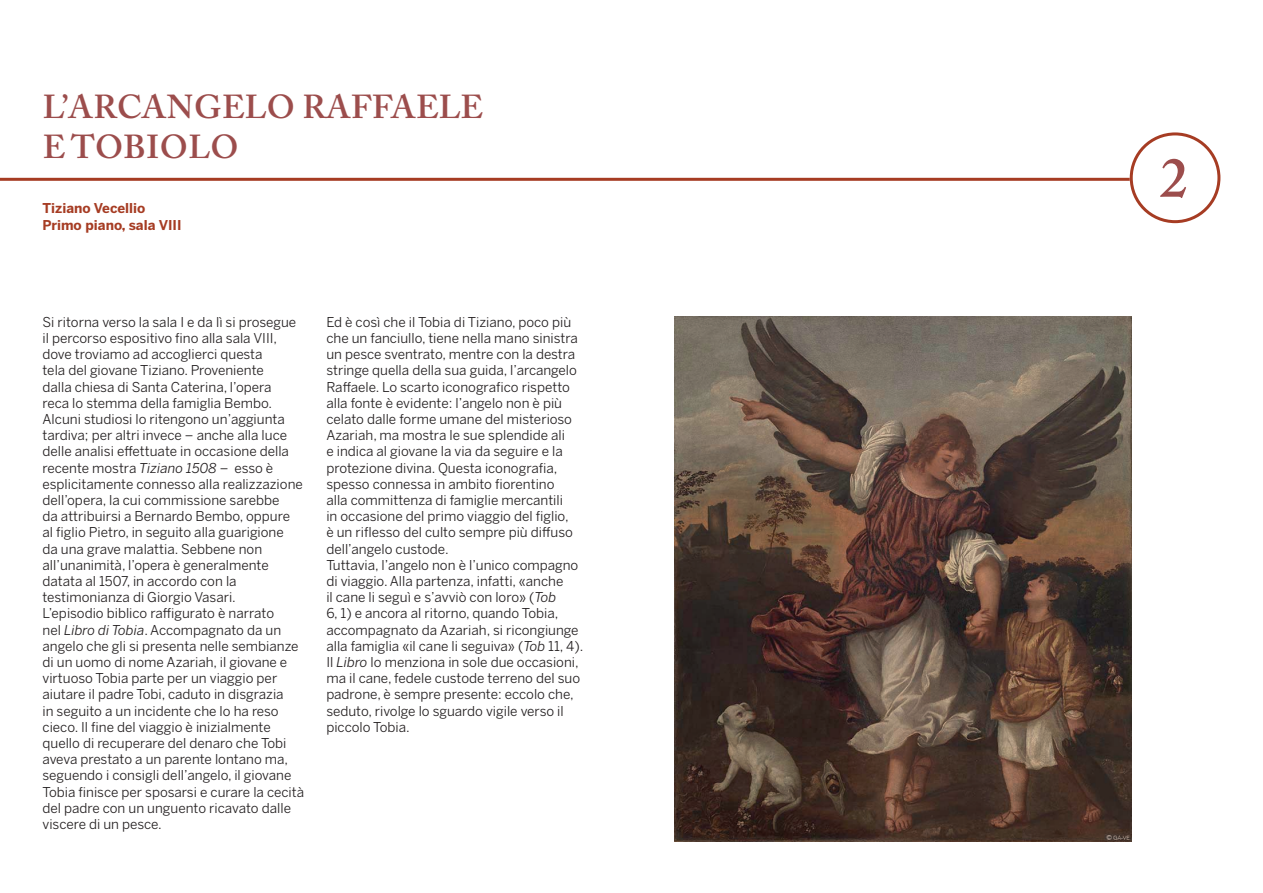
<style>
.page{position:relative;width:1263px;height:893px;background:#fff}
.page>*{position:absolute;margin:0;border:0;box-sizing:border-box;transform-origin:0 0}
.t1{font:600 55.5px "Adobe Caslon Pro";color:#9c4d4c}
.t2{font:600 33px/39.6px "Adobe Caslon Pro";letter-spacing:.015em;color:#9c4d4c}
.t3{font:13.5px/16.2px "Benton Sans";color:#231f20}
.t4{font:700 13.5px/16.2px "Benton Sans";color:#a63c23}
.s1{font-style:italic}
</style>
<div class="page">
<hr style="left:0;top:178px;width:1130px;height:3px;background:#a63c23">
<div style="left:1130px;top:132px;width:90px;height:91px;border:3px solid #a63c23;border-radius:50%"></div>
<img style="left:674px;top:316px;width:458px;height:526px">
<h2 class="t2" style="left:43px;top:87px;width:442px">L’ARCANGELO RAFFAELE<br>E TOBIOLO</h2>
<p class="t4" style="left:43px;top:200px;width:140px">Tiziano Vecellio<br>Primo piano, sala VIII</p>
<p class="t3" style="left:43px;top:314px;width:263px">Si ritorna verso la sala I e da lì si prosegue il percorso espositivo fino alla sala VIII, dove troviamo ad accoglierci questa<br>tela del giovane Tiziano. Proveniente<br>dalla chiesa di Santa Caterina, l’opera<br>reca lo stemma della famiglia Bembo.<br>Alcuni studiosi lo ritengono un’aggiunta tardiva; per altri invece – anche alla luce delle analisi effettuate in occasione della recente mostra <span class="s1">Tiziano 1508</span> – esso è esplicitamente connesso alla realizzazione dell’opera, la cui commissione sarebbe<br>da attribuirsi a Bernardo Bembo, oppure<br>al figlio Pietro, in seguito alla guarigione<br>da una grave malattia. Sebbene non all’unanimità, l’opera è generalmente datata al 1507, in accordo con la testimonianza di Giorgio Vasari.<br>L’episodio biblico raffigurato è narrato<br>nel <span class="s1">Libro di Tobia</span>. Accompagnato da un angelo che gli si presenta nelle sembianze di un uomo di nome Azariah, il giovane e virtuoso Tobia parte per un viaggio per aiutare il padre Tobi, caduto in disgrazia<br>in seguito a un incidente che lo ha reso cieco. Il fine del viaggio è inizialmente quello di recuperare del denaro che Tobi aveva prestato a un parente lontano ma, seguendo i consigli dell’angelo, il giovane Tobia finisce per sposarsi e curare la cecità del padre con un unguento ricavato dalle viscere di un pesce.</p>
<p class="t3" style="left:326px;top:314px;width:258px">Ed è così che il Tobia di Tiziano, poco più che un fanciullo, tiene nella mano sinistra un pesce sventrato, mentre con la destra stringe quella della sua guida, l’arcangelo Raffaele. Lo scarto iconografico rispetto alla fonte è evidente: l’angelo non è più celato dalle forme umane del misterioso Azariah, ma mostra le sue splendide ali<br>e indica al giovane la via da seguire e la protezione divina. Questa iconografia, spesso connessa in ambito fiorentino<br>alla committenza di famiglie mercantili<br>in occasione del primo viaggio del figlio,<br>è un riflesso del culto sempre più diffuso dell’angelo custode.<br>Tuttavia, l’angelo non è l’unico compagno di viaggio. Alla partenza, infatti, «anche<br>il cane li seguì e s’avviò con loro» (<span class="s1">Tob<br></span>6, 1) e ancora al ritorno, quando Tobia, accompagnato da Azariah, si ricongiunge alla famiglia «il cane li seguiva» (<span class="s1">Tob</span> 11, 4).<br>Il <span class="s1">Libro</span> lo menziona in sole due occasioni, ma il cane, fedele custode terreno del suo padrone, è sempre presente: eccolo che, seduto, rivolge lo sguardo vigile verso il piccolo Tobia.</p>
<h1 class="t1" style="left:1160px;top:145px;width:29px">2</h1>
</div>
